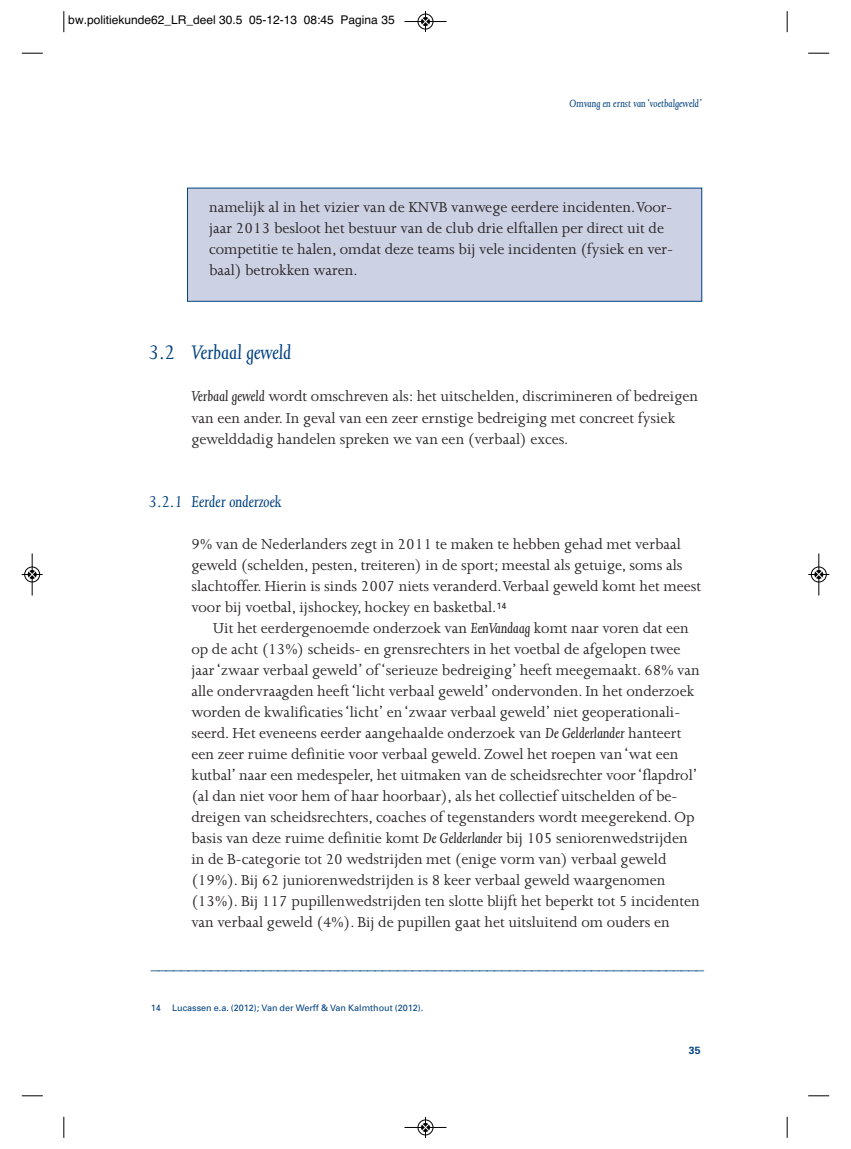
<style>
.page{position:relative;width:851px;height:1149px;background:#fff}
.page>*{position:absolute;margin:0;border:0;box-sizing:border-box;transform-origin:0 0}
.t1{font:italic 22.5px "Joanna";color:#014181}
.t2{font:italic 18px "Joanna";color:#014181}
.t3{font:16.5px/21px "Joanna";color:#231f20}
.t4{font:16.5px "Joanna";color:#014181}
.t5{font:12px "Helvetica";color:#000}
.t6{font:italic 12px "Joanna";color:#014181}
.t7{font:700 10.5px "Univers";color:#014181}
.t8{font:9px "Univers";color:#014181}
.s1{font-style:italic}
</style>
<div class="page">
<div style="left:188px;top:188px;width:513px;height:113px;background:#cdd1e4"></div>
<svg style="left:63px;top:11px;width:2px;height:21px"></svg>
<svg style="left:22px;top:53px;width:21px;height:1px"></svg>
<svg style="left:786px;top:11px;width:1px;height:21px"></svg>
<svg style="left:808px;top:53px;width:21px;height:1px"></svg>
<svg style="left:63px;top:1116px;width:2px;height:21px"></svg>
<svg style="left:22px;top:1095px;width:21px;height:1px"></svg>
<svg style="left:786px;top:1116px;width:1px;height:21px"></svg>
<svg style="left:808px;top:1095px;width:21px;height:1px"></svg>
<div style="left:417px;top:14px;width:16px;height:16px;border:1px solid #fff;border-radius:50%"></div>
<hr style="left:404px;top:21px;width:42px;height:1px;background:#000">
<div style="left:418px;top:14px;width:15px;height:15px;border:1px solid #000;border-radius:50%"></div>
<svg style="left:421px;top:11px;width:8px;height:21px"></svg>
<div style="left:417px;top:1119px;width:16px;height:15px;border:1px solid #fff;border-radius:50%"></div>
<hr style="left:404px;top:1126px;width:42px;height:1px;background:#000">
<div style="left:418px;top:1119px;width:15px;height:15px;border:1px solid #000;border-radius:50%"></div>
<svg style="left:421px;top:1116px;width:8px;height:21px"></svg>
<hr style="left:32px;top:553px;width:1px;height:42px;background:#000">
<div style="left:24px;top:566px;width:16px;height:16px;border:1px solid #000;border-radius:50%"></div>
<svg style="left:22px;top:570px;width:21px;height:8px"></svg>
<div style="left:810px;top:566px;width:16px;height:16px;border:1px solid #fff;border-radius:50%"></div>
<hr style="left:818px;top:553px;width:1px;height:42px;background:#000">
<div style="left:811px;top:566px;width:15px;height:16px;border:1px solid #000;border-radius:50%"></div>
<svg style="left:808px;top:570px;width:21px;height:8px"></svg>
<p class="t5" style="left:68px;top:16px;width:328px">bw.politiekunde62_LR_deel 30.5 05-12-13 08:45 Pagina 35</p>
<p class="t6" style="left:569px;top:99px;width:134px">Omvang en ernst van ‘voetbalgeweld’</p>
<p class="t3" style="left:209px;top:198px;width:465px">namelijk al in het vizier van de KNVB vanwege eerdere incidenten. Voor&shy;jaar 2013 besloot het bestuur van de club drie elftallen per direct uit de competitie te halen, omdat deze teams bij vele incidenten (fysiek en ver&shy;baal) betrokken waren.</p>
<h1 class="t1" style="left:149px;top:344px;width:144px">3.2 Verbaal geweld</h1>
<p class="t3" style="left:191px;top:387px;width:508px"><span class="s1">Verbaal geweld</span> wordt omschreven als: het uitschelden, discrimineren of bedreigen van een ander. In geval van een zeer ernstige bedreiging met concreet fysiek gewelddadig handelen spreken we van een (verbaal) exces.</p>
<p class="t2" style="left:149px;top:494px;width:134px">3.2.1 Eerder onderzoek</p>
<p class="t3" style="left:191px;top:534px;width:511px">9% van de Nederlanders zegt in 2011 te maken te hebben gehad met verbaal geweld (schelden, pesten, treiteren) in de sport; meestal als getuige, soms als slachtoffer. Hierin is sinds 2007 niets veranderd. Verbaal geweld komt het meest voor bij voetbal, ijshockey, hockey en basketbal.<sup>14</sup></p>
<p class="t3" style="left:191px;top:618px;width:509px;text-indent:21px">Uit het eerdergenoemde onderzoek van <span class="s1">EenVandaag</span> komt naar voren dat een op de acht (13%) scheids- en grensrechters in het voetbal de afgelopen twee jaar ‘zwaar verbaal geweld’ of ‘serieuze bedreiging’ heeft meegemaakt. 68% van alle ondervraagden heeft ‘licht verbaal geweld’ ondervonden. In het onderzoek worden de kwalificaties ‘licht’ en ‘zwaar verbaal geweld’ niet geoperationali&shy;seerd. Het eveneens eerder aangehaalde onderzoek van <span class="s1">De Gelderlander</span> hanteert een zeer ruime definitie voor verbaal geweld. Zowel het roepen van ‘wat een kutbal’ naar een medespeler, het uitmaken van de scheidsrechter voor ‘flapdrol’ (al dan niet voor hem of haar hoorbaar), als het collectief uitschelden of be&shy;dreigen van scheidsrechters, coaches of tegenstanders wordt meegerekend. Op basis van deze ruime definitie komt <span class="s1">De Gelderlander</span> bij 105 seniorenwedstrijden in de B-categorie tot 20 wedstrijden met (enige vorm van) verbaal geweld (19%). Bij 62 juniorenwedstrijden is 8 keer verbaal geweld waargenomen (13%). Bij 117 pupillenwedstrijden ten slotte blijft het beperkt tot 5 incidenten van verbaal geweld (4%). Bij de pupillen gaat het uitsluitend om ouders en</p>
<p class="t4" style="left:151px;top:963px;width:554px">––––––––––––––––––––––––––––––––––––––––––––––––––––––––––––––––––––––––––</p>
<p class="t8" style="left:151px;top:1004px;width:12px">14</p>
<p class="t8" style="left:172px;top:1004px;width:253px">Lucassen e.a. (2012); Van der Werff &amp; Van Kalmthout (2012).</p>
<p class="t7" style="left:688px;top:1045px;width:13px">35</p>
</div>
